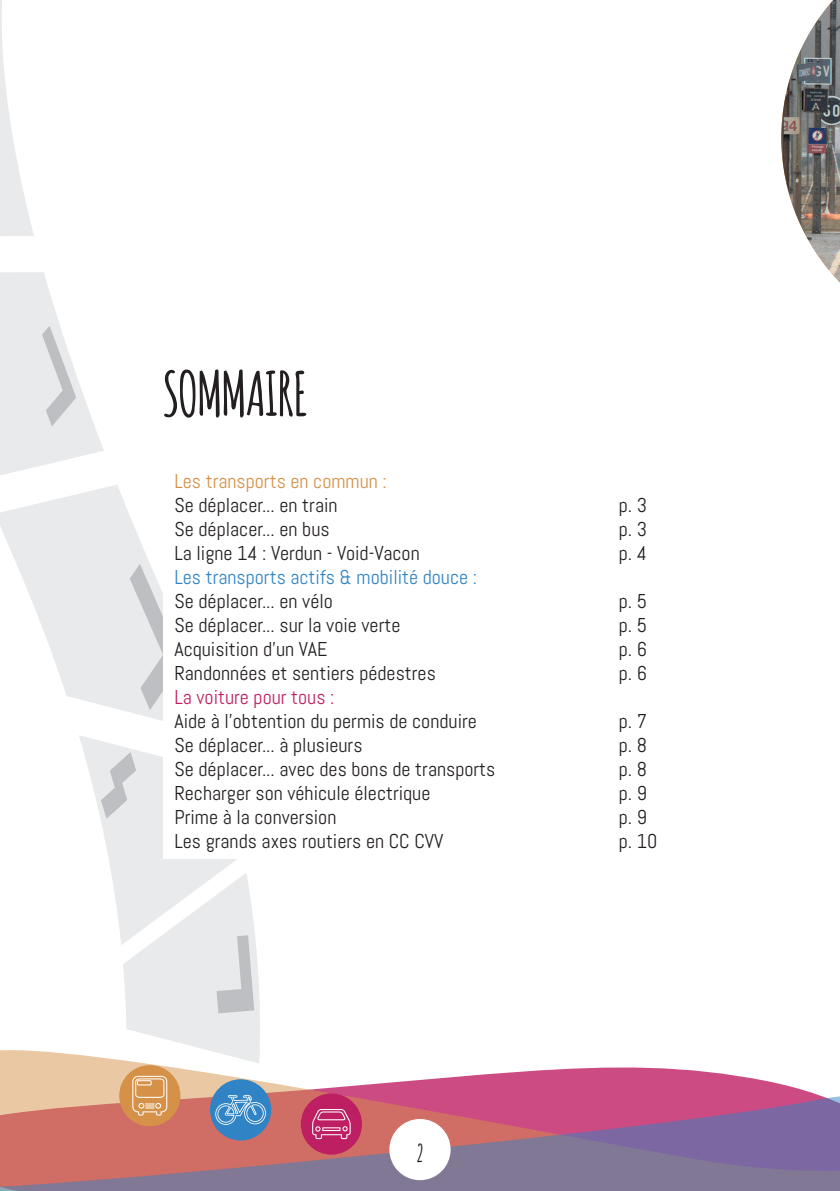
<style>
.page{position:relative;width:840px;height:1191px;background:#fff}
.page>*{position:absolute;margin:0;border:0;box-sizing:border-box;transform-origin:0 0}
.t1{font:700 60px "Amatic";color:#231f20}
.t2{font:700 24px "Amatic";color:#231f20}
.t3{font:20px "Abel";color:#231f20}
.t4{font:20px "Abel";color:#3084c5}
.t5{font:20px "Abel";color:#d69149}
.t6{font:20px "Abel";color:#be1f63}
</style>
<div class="page">
<svg style="left:0;top:1050px;width:784px;height:35px"></svg>
<svg style="left:0;top:1085px;width:839px;height:106px;background:#ac6e85"></svg>
<div style="left:389px;top:1119px;width:61px;height:61px;background:#fff;border-radius:50%"></div>
<div style="left:119px;top:1065px;width:61px;height:61px;background:#d69149;border-radius:50%"></div>
<svg style="left:132px;top:1075px;width:35px;height:40px"></svg>
<div style="left:300px;top:1093px;width:62px;height:61px;background:#be1f63;border-radius:50%"></div>
<svg style="left:312px;top:1109px;width:38px;height:30px"></svg>
<div style="left:210px;top:1079px;width:61px;height:61px;background:#3084c5;border-radius:50%"></div>
<svg style="left:215px;top:1094px;width:51px;height:30px"></svg>
<svg style="left:0;top:485px;width:163px;height:236px;fill:#e9eaeb"></svg>
<svg style="left:0;top:0;width:34px;height:236px"></svg>
<svg style="left:0;top:272px;width:104px;height:203px"></svg>
<svg style="left:130px;top:564px;width:33px;height:146px;background:#dadbdd"></svg>
<svg style="left:79px;top:735px;width:183px;height:328px"></svg>
<div style="left:163px;top:456px;width:513px;height:403px;background:#fff"></div>
<img style="left:781px;top:0;width:58px;height:282px">
<h1 class="t1" style="left:163px;top:351px;width:145px">SOMMAIRE</h1>
<p class="t5" style="left:174px;top:468px;width:214px">Les transports en commun :</p>
<p class="t3" style="left:174px;top:492px;width:165px">Se déplacer... en train</p>
<p class="t3" style="left:618px;top:492px;width:30px">p. 3</p>
<p class="t3" style="left:174px;top:516px;width:157px">Se déplacer... en bus</p>
<p class="t3" style="left:618px;top:516px;width:30px">p. 3</p>
<p class="t3" style="left:174px;top:540px;width:247px">La ligne 14 : Verdun - Void-Vacon</p>
<p class="t3" style="left:618px;top:540px;width:29px">p. 4</p>
<p class="t4" style="left:174px;top:564px;width:304px">Les transports actifs &amp; mobilité douce :</p>
<p class="t3" style="left:174px;top:588px;width:160px">Se déplacer... en vélo</p>
<p class="t3" style="left:618px;top:588px;width:30px">p. 5</p>
<p class="t3" style="left:174px;top:612px;width:227px">Se déplacer... sur la voie verte</p>
<p class="t3" style="left:618px;top:612px;width:30px">p. 5</p>
<p class="t3" style="left:174px;top:636px;width:154px">Acquisition d’un VAE</p>
<p class="t3" style="left:618px;top:636px;width:30px">p. 6</p>
<p class="t3" style="left:174px;top:660px;width:263px">Randonnées et sentiers pédestres</p>
<p class="t3" style="left:618px;top:660px;width:30px">p. 6</p>
<p class="t6" style="left:174px;top:684px;width:161px">La voiture pour tous :</p>
<p class="t3" style="left:174px;top:708px;width:304px">Aide à l’obtention du permis de conduire</p>
<p class="t3" style="left:618px;top:708px;width:30px">p. 7</p>
<p class="t3" style="left:174px;top:732px;width:189px">Se déplacer... à plusieurs</p>
<p class="t3" style="left:618px;top:732px;width:30px">p. 8</p>
<p class="t3" style="left:174px;top:756px;width:322px">Se déplacer... avec des bons de transports</p>
<p class="t3" style="left:618px;top:756px;width:30px">p. 8</p>
<p class="t3" style="left:174px;top:780px;width:257px">Recharger son véhicule électrique</p>
<p class="t3" style="left:618px;top:780px;width:30px">p. 9</p>
<p class="t3" style="left:174px;top:804px;width:163px">Prime à la conversion</p>
<p class="t3" style="left:618px;top:804px;width:30px">p. 9</p>
<p class="t3" style="left:174px;top:828px;width:270px">Les grands axes routiers en CC CVV</p>
<p class="t3" style="left:618px;top:828px;width:40px">p. 10</p>
<p class="t2" style="left:416px;top:1135px;width:8px">2</p>
</div>
